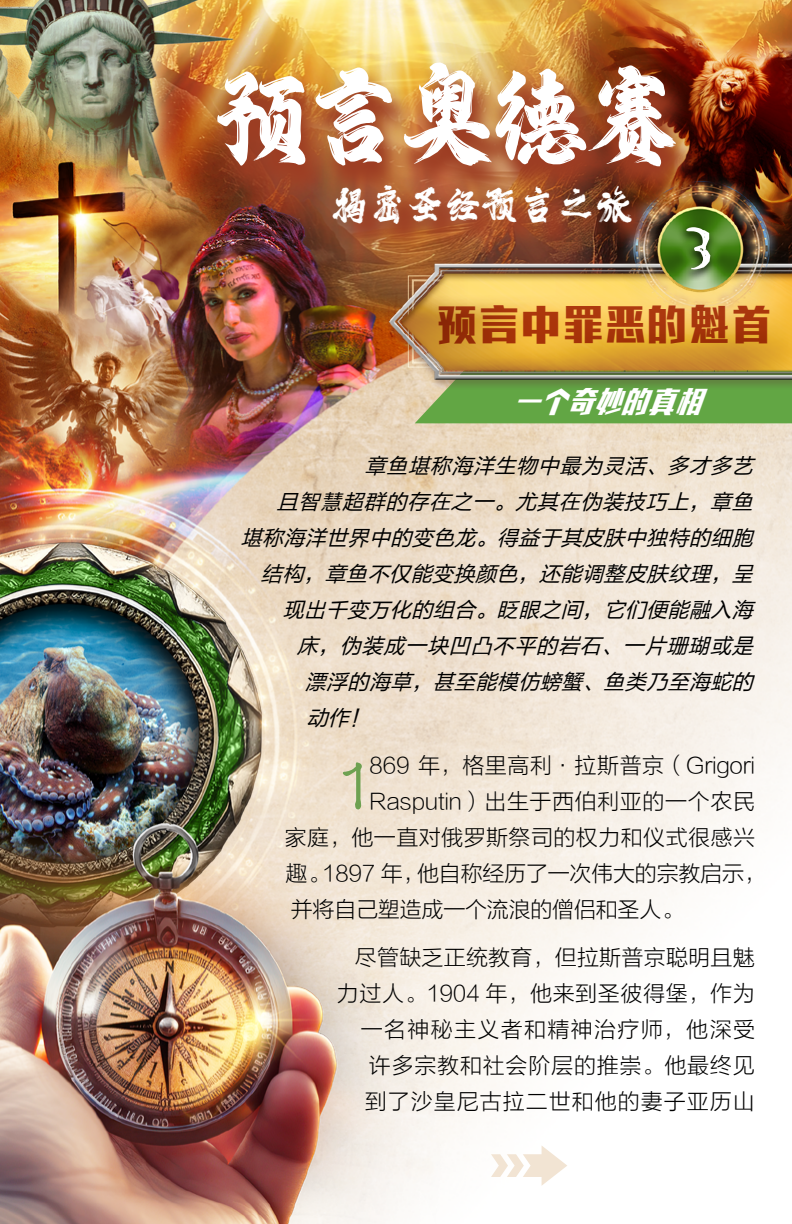
<style>
.page{position:relative;width:792px;height:1224px;background:#fff}
.page>*{position:absolute;margin:0;border:0;box-sizing:border-box;transform-origin:0 0}
.t1{font:108px "ZHLTKS T";letter-spacing:-.05em;color:#fff;scale:.9 1}
.t2{font:85.6px "FZLBK GBK1 0";color:#6ea151}
.t3{font:700 68px "Carta Marina";color:#fff}
.t4{font:42px "HY Qin Chuan Man Shu W";color:#fff;scale:.9 1}
.t5{font:42px "Aa Kai Ming Ti";color:#af4524}
.t6{font:italic 30px "Aa Kai Ming Ti";color:#fff;scale:.9 1}
.t7{font:22px/36px "FZLTKHK GBK1 0";letter-spacing:.02em;color:#000;text-align:right}
.t8{font:22px "FZLTKHK GBK1 0";letter-spacing:-.01em;color:#000}
.t9{font:italic 21px "FZLTHK GBK1 0";color:#000}
</style>
<div class="page">
<img style="left:0;top:0;width:792px;height:1134px">
<div style="left:408px;top:406px;width:384px;height:17px;background:#62a644"></div>
<img style="left:366px;top:251px;width:426px;height:155px">
<img style="left:602px;top:148px;width:190px;height:198px">
<img style="left:653px;top:201px;width:95px;height:96px">
<svg style="left:491px;top:1146px;width:76px;height:40px"></svg>
<div style="left:677px;top:222px;width:40px;height:59px;background:#000;opacity:.75"></div>
<img style="left:0;top:512px;width:292px;height:256px">
<img style="left:0;top:768px;width:444px;height:456px">
<img style="left:206px;top:60px;width:495px;height:141px">
<svg style="left:338px;top:190px;width:321px;height:61px;background:#904b2b"></svg>
<img style="left:163px;top:199px;width:174px;height:52px">
<h1 class="t1" style="left:212px;top:49px;width:520px">预言奥德赛</h1>
<h3 class="t4" style="left:331px;top:173px;width:337px">揭密圣经预言之旅</h3>
<h3 class="t3" style="left:686px;top:204px;width:29px">3</h3>
<h3 class="t5" style="left:437px;top:302px;width:337px">预言中罪恶的魁首</h3>
<h3 class="t6" style="left:513px;top:385px;width:226px">一个奇妙的真相</h3>
<p class="t9" style="left:365px;top:454px;width:396px">章鱼堪称海洋生物中最为灵活、多才多艺</p>
<p class="t9" style="left:277px;top:490px;width:484px">且智慧超群的存在之一。尤其在伪装技巧上，章鱼</p>
<p class="t9" style="left:241px;top:526px;width:520px">堪称海洋世界中的变色龙。得益于其皮肤中独特的细胞</p>
<p class="t9" style="left:261px;top:562px;width:500px">结构，章鱼不仅能变换颜色，还能调整皮肤纹理，呈</p>
<p class="t9" style="left:283px;top:598px;width:478px">现出千变万化的组合。眨眼之间，它们便能融入海</p>
<p class="t9" style="left:297px;top:634px;width:464px">床，伪装成一块凹凸不平的岩石、一片珊瑚或是</p>
<p class="t9" style="left:305px;top:670px;width:456px">漂浮的海草，甚至能模仿螃蟹、鱼类乃至海蛇的</p>
<p class="t9" style="left:307px;top:706px;width:71px">动作！</p>
<h2 class="t2" style="left:340px;top:736px;width:32px">1</h2>
<p class="t8" style="left:369px;top:754px;width:387px">869 年，格里高利·拉斯普京（Grigori</p>
<p class="t7" style="left:369px;top:784px;width:387px">Rasputin）出生于西伯利亚的一个农民</p>
<p class="t7" style="left:285px;top:820px;width:472px">家庭，他一直对俄罗斯祭司的权力和仪式很感兴</p>
<p class="t8" style="left:286px;top:862px;width:482px">趣。1897 年，他自称经历了一次伟大的宗教启示，</p>
<p class="t8" style="left:291px;top:898px;width:394px">并将自己塑造成一个流浪的僧侣和圣人。</p>
<p class="t7" style="left:337px;top:940px;width:420px">尽管缺乏正统教育，但拉斯普京聪明且魅力过人。1904 年，他来到圣彼得堡，作为一名神秘主义者和精神治疗师，他深受许多宗教和社会阶层的推崇。他最终见<br>到了沙皇尼古拉二世和他的妻子亚历山</p>
</div>
